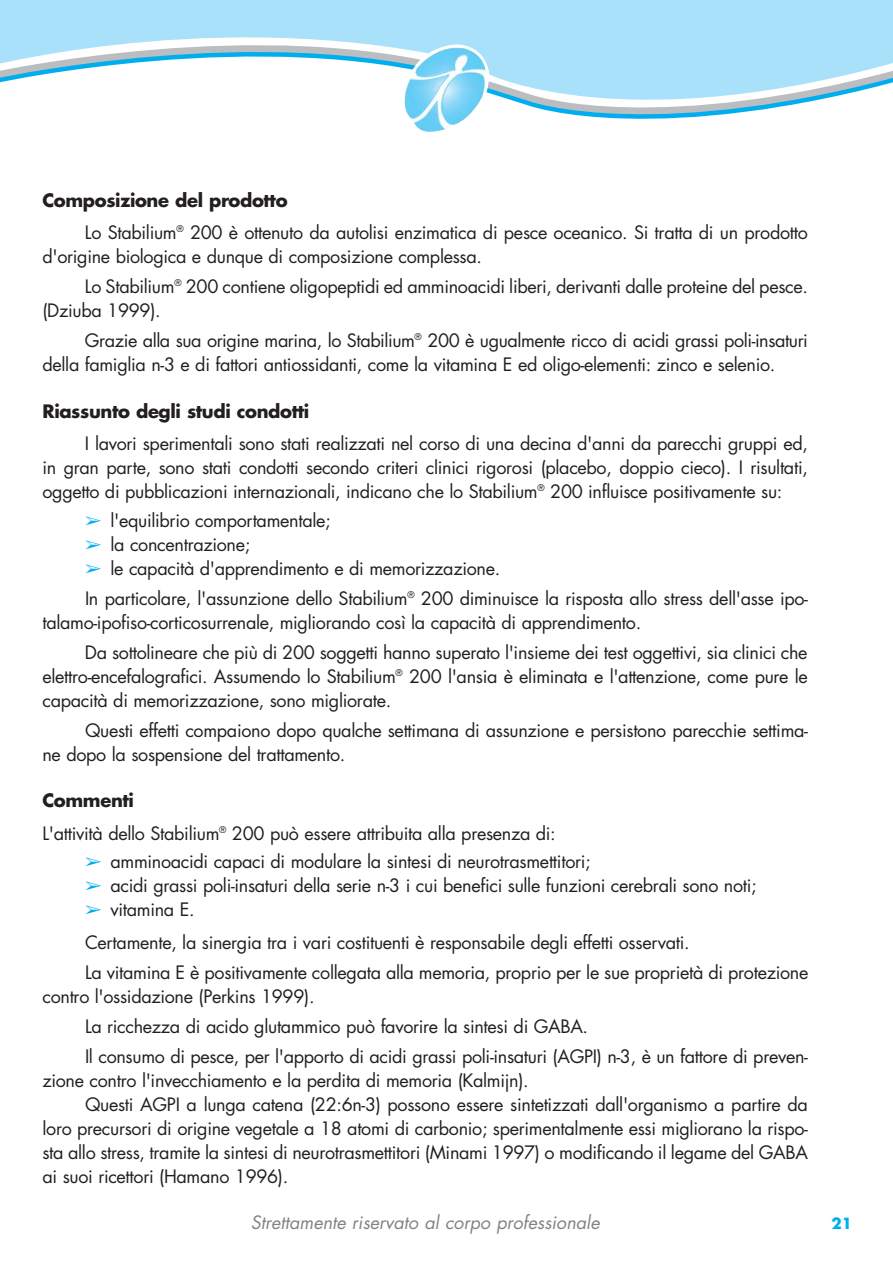
<style>
.page{position:relative;width:893px;height:1263px;background:#fff}
.page>*{position:absolute;margin:0;border:0;box-sizing:border-box;transform-origin:0 0}
.t1{font:18px/30px "Futura";letter-spacing:-.02em;color:#231f20}
.t2{font:italic 18px "Futura";color:#808285}
.t3{font:700 18px "Futura";letter-spacing:-.02em;color:#231f20}
.t4{font:700 15px "Futura";color:#00aeef}
.s1{font-weight:700}
.s2{color:#00aeef}
</style>
<div class="page">
<div style="left:0;top:0;width:893px;height:23px;background:#aae1fa"></div>
<svg style="left:0;top:23px;width:893px;height:96px"></svg>
<svg style="left:403px;top:38px;width:87px;height:79px"></svg>
<img style="left:404px;top:47px;width:82px;height:85px">
<p class="t1" style="left:85px;top:185px;width:724px;line-height:32.5px;text-indent:-43px"><span class="s1">Composizione del prodotto<br></span>Lo Stabilium<sup>®</sup> 200 è ottenuto da autolisi enzimatica di pesce oceanico. Si tratta di un prodotto</p>
<p class="t1" style="left:85px;top:243px;width:724px;text-indent:-43px">d'origine biologica e dunque di composizione complessa.<br>Lo Stabilium<sup>®</sup> 200 contiene oligopeptidi ed amminoacidi liberi, derivanti dalle proteine del pesce.</p>
<p class="t1" style="left:85px;top:297px;width:724px;text-indent:-43px">(Dziuba 1999).<br>Grazie alla sua origine marina, lo Stabilium<sup>®</sup> 200 è ugualmente ricco di acidi grassi poli-insaturi</p>
<p class="t1" style="left:42px;top:351px;width:734px">della famiglia n-3 e di fattori antiossidanti, come la vitamina E ed oligo-elementi: zinco e selenio.</p>
<p class="t3" style="left:42px;top:403px;width:268px">Riassunto degli studi condotti</p>
<p class="t1" style="left:42px;top:433px;width:767px;line-height:24px;text-align:justify;text-indent:43px">I lavori sperimentali sono stati realizzati nel corso di una decina d'anni da parecchi gruppi ed, in gran parte, sono stati condotti secondo criteri clinici rigorosi (placebo, doppio cieco). I risultati, oggetto di pubblicazioni internazionali, indicano che lo Stabilium<sup>®</sup> 200 influisce positivamente su:</p>
<p class="t1" style="left:85px;top:507px;width:247px"><span class="s2">➢</span> l'equilibrio comportamentale;</p>
<p class="t1" style="left:85px;top:531px;width:167px"><span class="s2">➢</span> la concentrazione;</p>
<p class="t1" style="left:85px;top:555px;width:724px"><span class="s2">➢</span> le capacità d'apprendimento e di memorizzazione.<br>In particolare, l'assunzione dello Stabilium<sup>®</sup> 200 diminuisce la risposta allo stress dell'asse ipo-</p>
<p class="t1" style="left:85px;top:609px;width:724px;text-indent:-43px">talamo-ipofiso-corticosurrenale, migliorando così la capacità di apprendimento.<br>Da sottolineare che più di 200 soggetti hanno superato l'insieme dei test oggettivi, sia clinici che</p>
<p class="t1" style="left:42px;top:666px;width:767px;line-height:24px">elettro-encefalografici. Assumendo lo Stabilium<sup>®</sup> 200 l'ansia è eliminata e l'attenzione, come pure le capacità di memorizzazione, sono migliorate.</p>
<p class="t1" style="left:42px;top:720px;width:767px;line-height:24px;text-indent:43px">Questi effetti compaiono dopo qualche settimana di assunzione e persistono parecchie settima&shy;ne dopo la sospensione del trattamento.</p>
<p class="t1" style="left:42px;top:786px;width:515px;line-height:32.5px"><span class="s1">Commenti<br></span>L'attività dello Stabilium<sup>®</sup> 200 può essere attribuita alla presenza di:</p>
<p class="t1" style="left:85px;top:848px;width:507px"><span class="s2">➢</span> amminoacidi capaci di modulare la sintesi di neurotrasmettitori;</p>
<p class="t1" style="left:85px;top:872px;width:673px"><span class="s2">➢</span> acidi grassi poli-insaturi della serie n-3 i cui benefici sulle funzioni cerebrali sono noti;</p>
<p class="t1" style="left:85px;top:894px;width:606px;line-height:33px"><span class="s2">➢</span> vitamina E.<br>Certamente, la sinergia tra i vari costituenti è responsabile degli effetti osservati.</p>
<p class="t1" style="left:42px;top:962px;width:767px;line-height:24px;text-indent:43px">La vitamina E è positivamente collegata alla memoria, proprio per le sue proprietà di protezione contro l'ossidazione (Perkins 1999).</p>
<p class="t1" style="left:85px;top:1013px;width:724px">La ricchezza di acido glutammico può favorire la sintesi di GABA.<br>Il consumo di pesce, per l'apporto di acidi grassi poli-insaturi (AGPI) n-3, è un fattore di preven-</p>
<p class="t1" style="left:42px;top:1067px;width:488px">zione contro l'invecchiamento e la perdita di memoria (Kalmijn).</p>
<p class="t1" style="left:85px;top:1091px;width:724px">Questi AGPI a lunga catena (22:6n-3) possono essere sintetizzati dall'organismo a partire da</p>
<p class="t1" style="left:42px;top:1115px;width:767px">loro precursori di origine vegetale a 18 atomi di carbonio; sperimentalmente essi migliorano la rispo-</p>
<p class="t1" style="left:42px;top:1139px;width:767px">sta allo stress, tramite la sintesi di neurotrasmettitori (Minami 1997) o modificando il legame del GABA</p>
<p class="t1" style="left:42px;top:1163px;width:247px">ai suoi ricettori (Hamano 1996).</p>
<p class="t2" style="left:251px;top:1214px;width:354px">Strettamente riservato al corpo professionale</p>
<p class="t4" style="left:831px;top:1216px;width:22px">21</p>
</div>
